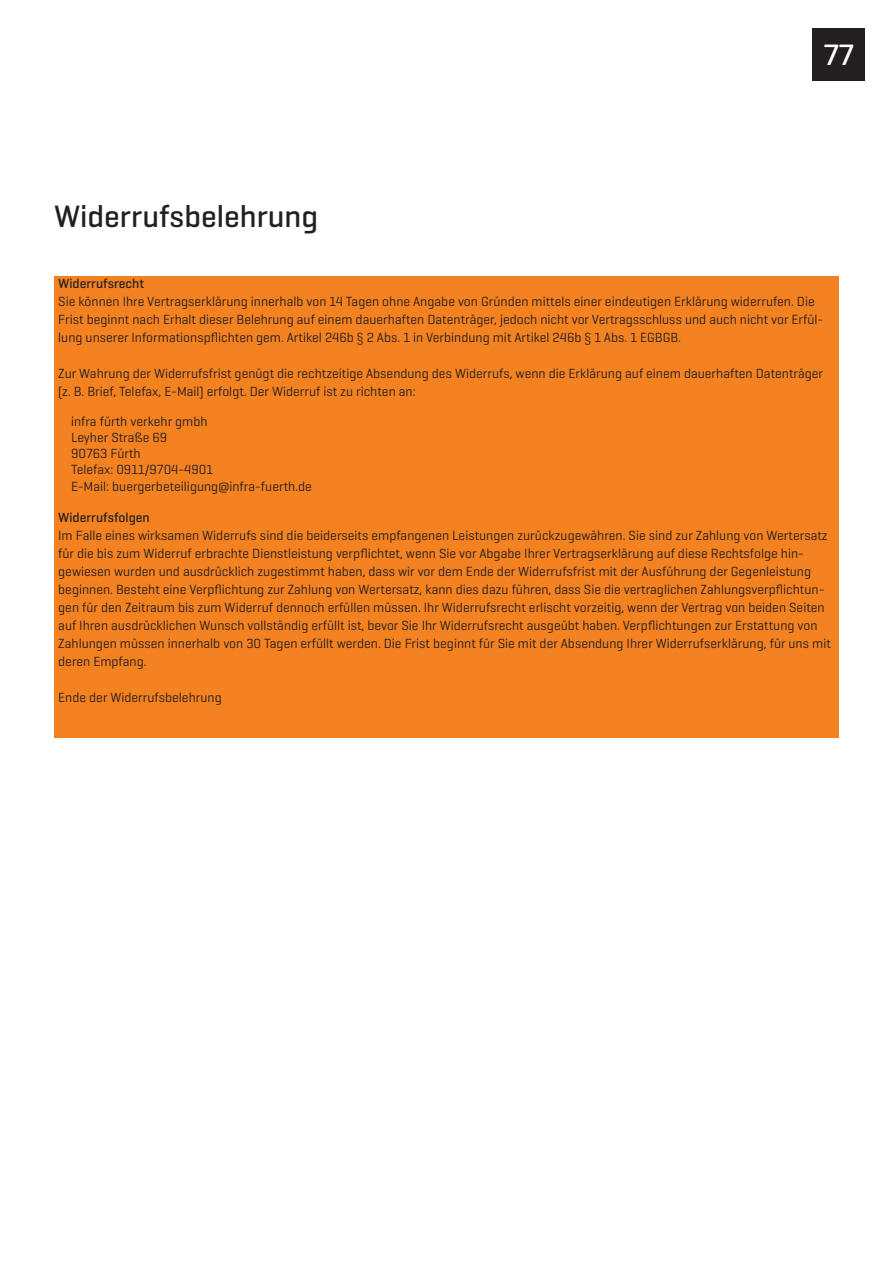
<style>
.page{position:relative;width:893px;height:1263px;background:#fff}
.page>*{position:absolute;margin:0;border:0;box-sizing:border-box;transform-origin:0 0}
.Kapitel{font:500 31.5px "Geogrotesque";color:#231f20}
.t1{font:500 30px "Geogrotesque";color:#fff}
.Fließtext{font:13.5px/18px "Geogrotesque";color:#231f20}
.Einrückung{font:13.5px "Geogrotesque";color:#231f20}
.Fließtext_ohne_Absta{font:500 13.5px "Geogrotesque";color:#231f20}
</style>
<div class="page">
<div style="left:813px;top:28px;width:52px;height:52px;background:#231f20"></div>
<div style="left:54px;top:276px;width:785px;height:462px;background:#f58220"></div>
<p class="Kapitel" style="left:54px;top:196px;width:266px">Widerrufsbelehrung</p>
<h2 class="t1" style="left:824px;top:36px;width:32px">77</h2>
<p class="Fließtext_ohne_Absta" style="left:58px;top:275px;width:87px">Widerrufsrecht</p>
<p class="Fließtext" style="left:58px;top:292px;width:767px">Sie können Ihre Vertragserklärung innerhalb von 14 Tagen ohne Angabe von Gründen mittels einer eindeutigen Erklärung widerrufen. Die<br>Frist beginnt nach Erhalt dieser Belehrung auf einem dauerhaften Datenträger, jedoch nicht vor Vertragsschluss und auch nicht vor Erfül&shy;lung unserer Informationspflichten gem. Artikel 246b § 2 Abs. 1 in Verbindung mit Artikel 246b § 1 Abs. 1 EGBGB.</p>
<p class="Fließtext" style="left:58px;top:364px;width:766px">Zur Wahrung der Widerrufsfrist genügt die rechtzeitige Absendung des Widerrufs, wenn die Erklärung auf einem dauerhaften Datenträger (z. B. Brief, Telefax, E-Mail) erfolgt. Der Widerruf ist zu richten an:</p>
<p class="Einrückung" style="left:71px;top:413px;width:138px">infra fürth verkehr gmbh</p>
<p class="Einrückung" style="left:71px;top:429px;width:98px">Leyher Straße 69</p>
<p class="Einrückung" style="left:71px;top:445px;width:71px">90763 Fürth</p>
<p class="Einrückung" style="left:71px;top:461px;width:144px">Telefax: 0911/9704-4901</p>
<p class="Einrückung" style="left:71px;top:477px;width:242px">E-Mail: buergerbeteiligung@infra-fuerth.de</p>
<p class="Fließtext_ohne_Absta" style="left:58px;top:509px;width:93px">Widerrufsfolgen</p>
<p class="Fließtext" style="left:58px;top:526px;width:774px">Im Falle eines wirksamen Widerrufs sind die beiderseits empfangenen Leistungen zurückzugewähren. Sie sind zur Zahlung von Wertersatz für die bis zum Widerruf erbrachte Dienstleistung verpflichtet, wenn Sie vor Abgabe Ihrer Vertragserklärung auf diese Rechtsfolge hin&shy;gewiesen wurden und ausdrücklich zugestimmt haben, dass wir vor dem Ende der Widerrufsfrist mit der Ausführung der Gegenleistung beginnen. Besteht eine Verpflichtung zur Zahlung von Wertersatz, kann dies dazu führen, dass Sie die vertraglichen Zahlungsverpflichtun&shy;gen für den Zeitraum bis zum Widerruf dennoch erfüllen müssen. Ihr Widerrufsrecht erlischt vorzeitig, wenn der Vertrag von beiden Seiten auf Ihren ausdrücklichen Wunsch vollständig erfüllt ist, bevor Sie Ihr Widerrufsrecht ausgeübt haben. Verpflichtungen zur Erstattung von Zahlungen müssen innerhalb von 30 Tagen erfüllt werden. Die Frist beginnt für Sie mit der Absendung Ihrer Widerrufserklärung, für uns mit deren Empfang.</p>
<p class="Fließtext" style="left:58px;top:688px;width:165px">Ende der Widerrufsbelehrung</p>
</div>
